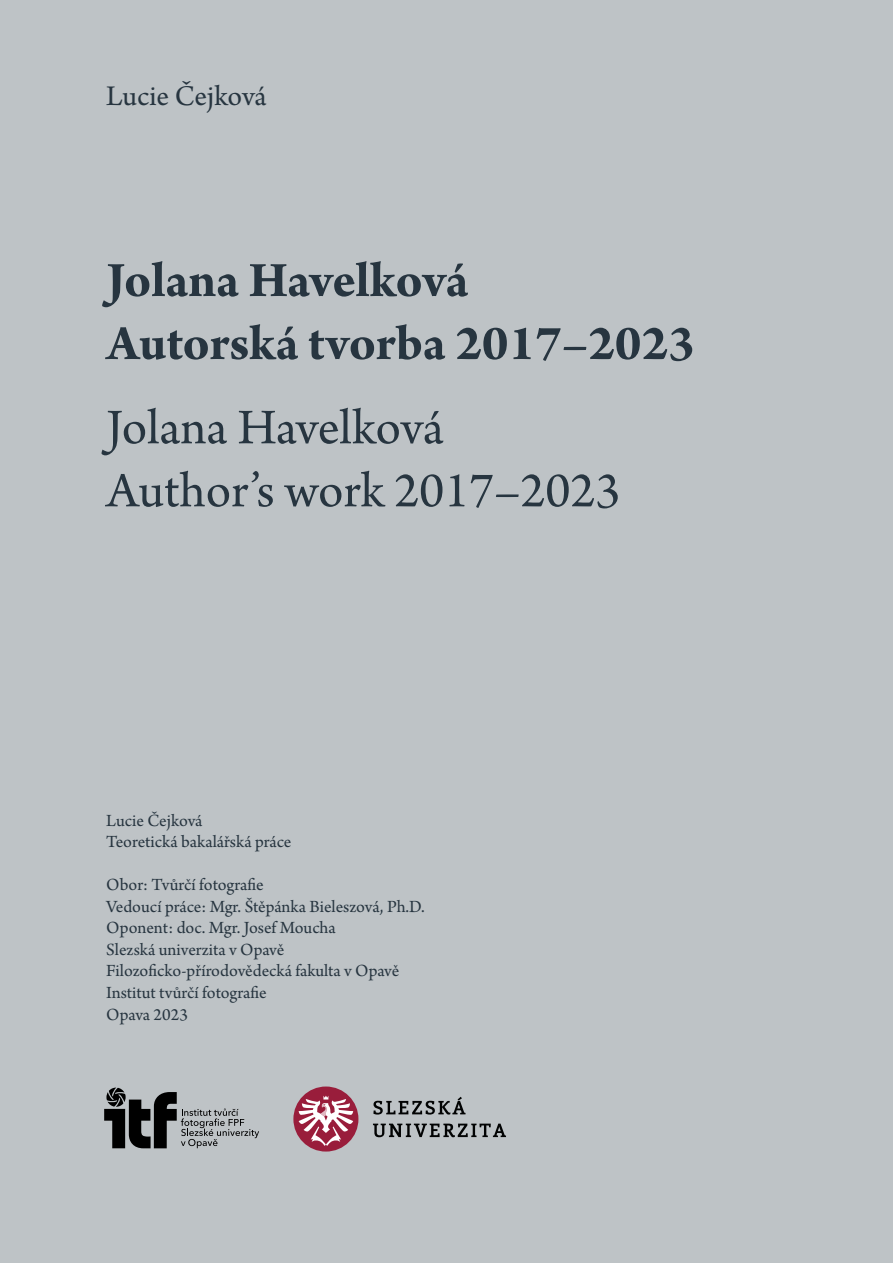
<style>
.page{position:relative;width:893px;height:1263px;background:#bec3c6}
.page>*{position:absolute;margin:0;border:0;box-sizing:border-box;transform-origin:0 0}
.t1{font:700 52.5px/63px "Arno Pro";letter-spacing:-.005em;color:#273540}
.t2{font:52.5px/63px "Arno Pro";color:#273540}
.t3{font:30px "Arno Pro";color:#273540}
.t4{font:18px/21.6px "Arno Pro";color:#273540}
</style>
<div class="page">
<svg style="left:373px;top:1097px;width:92px;height:17px"></svg>
<svg style="left:373px;top:1123px;width:133px;height:14px"></svg>
<div style="left:293px;top:1086px;width:65px;height:65px;background:#991d3b;border-radius:50%"></div>
<svg style="left:299px;top:1096px;width:54px;height:50px"></svg>
<svg style="left:104px;top:1087px;width:155px;height:61px"></svg>
<h2 class="t3" style="left:106px;top:79px;width:162px">Lucie Čejková</h2>
<h1 class="t1" style="left:106px;top:251px;width:590px">Jolana Havelková<br>Autorská tvorba 2017–2023</h1>
<h1 class="t2" style="left:106px;top:399px;width:516px">Jolana Havelková<br>Author’s work 2017–2023</h1>
<p class="t4" style="left:106px;top:810px;width:187px">Lucie Čejková<br>Teoretická bakalářská práce</p>
<p class="t4" style="left:106px;top:875px;width:320px">Obor: Tvůrčí fotografie<br>Vedoucí práce: Mgr. Štěpánka Bieleszová, Ph.D.<br>Oponent: doc. Mgr. Josef Moucha<br>Slezská univerzita v Opavě<br>Filozoficko-přírodovědecká fakulta v Opavě<br>Institut tvůrčí fotografie<br>Opava 2023</p>
</div>
